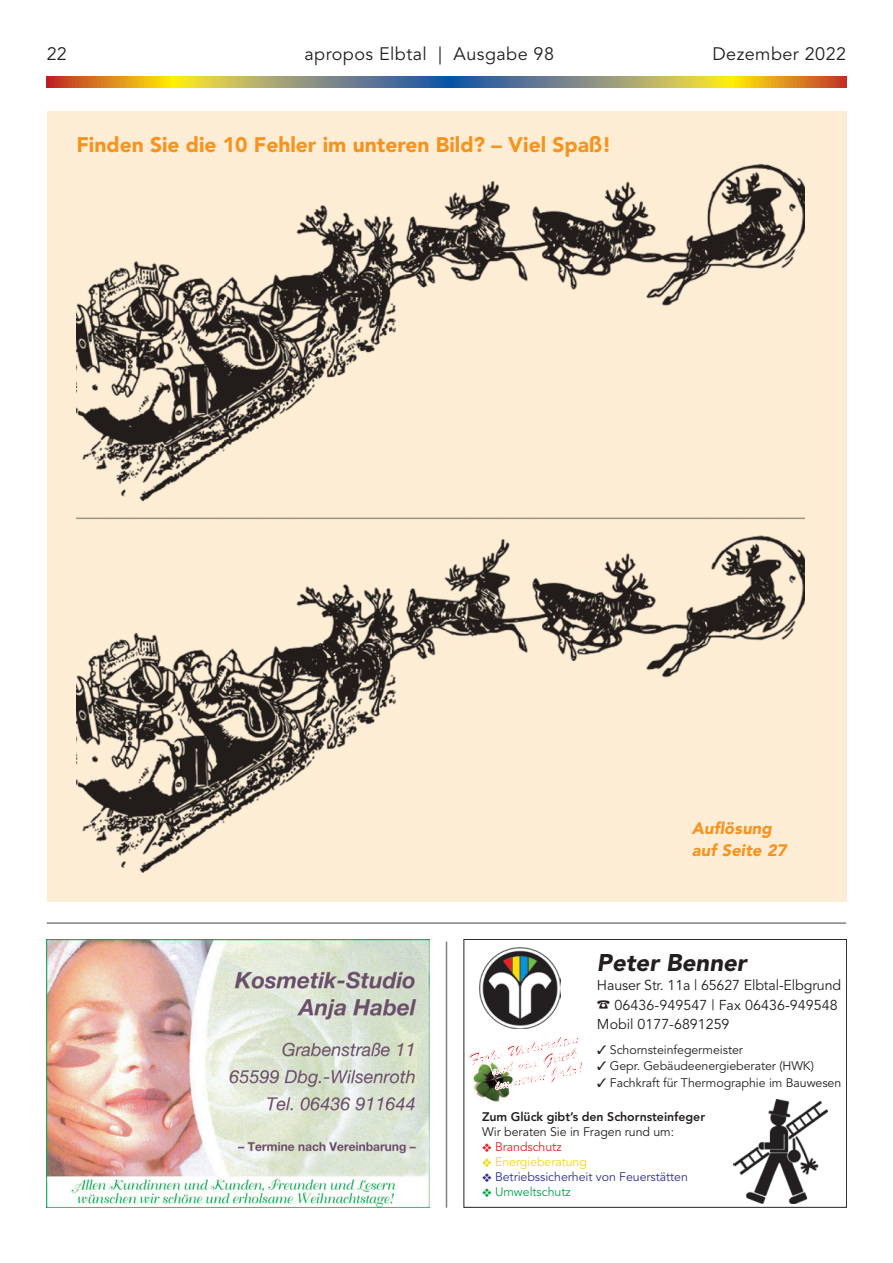
<style>
.page{position:relative;width:893px;height:1263px;background:#fff}
.page>*{position:absolute;margin:0;border:0;box-sizing:border-box;transform-origin:0 0}
.t1{font:italic 900 24px "Avenir";color:#231f20}
.t2{font:900 21px "Avenir LT Std";color:#f7931d}
.t3{font:18px "Avenir LT Std";letter-spacing:.025em;color:#231f20}
.t4{font:italic 900 16.5px/22.5px "Avenir LT Std";letter-spacing:.01em;color:#f7931d}
.t5{font:15px/15px "Brush Script Std";color:#ee1d23}
.t6{font:14.25px/19.5px "Avenir";color:#231f20}
.t7{font:12.3px "Avenir";letter-spacing:-.005em;color:#231f20}
.t8{font:12.3px "Avenir";letter-spacing:-.005em;color:#2e3092}
.t9{font:800 12.3px "Avenir";letter-spacing:-.005em;color:#231f20}
.t10{font:12.3px "Avenir";letter-spacing:-.005em;color:#f4d80d}
.t11{font:12.3px "Avenir";letter-spacing:-.005em;color:#00a54f}
.t12{font:12.3px "Avenir";letter-spacing:-.005em;color:#ee1d23}
</style>
<div class="page">
<svg style="left:47px;top:77px;width:799px;height:10px;background:#a3935b"></svg>
<div style="left:47px;top:111px;width:799px;height:790px;background:#feedd5"></div>
<img style="left:77px;top:163px;width:727px;height:710px">
<img style="left:479px;top:947px;width:82px;height:82px">
<img style="left:734px;top:1100px;width:93px;height:104px">
<div style="left:463px;top:939px;width:384px;height:269px;border:1px solid #231f20"></div>
<img style="left:472px;top:1061px;width:41px;height:41px">
<img style="left:47px;top:940px;width:382px;height:268px">
<hr style="left:446px;top:941px;width:1px;height:267px;background:#808285">
<hr style="left:47px;top:922px;width:799px;height:2px;background:#808285">
<h3 class="t3" style="left:47px;top:44px;width:22px">22</h3>
<h3 class="t3" style="left:304px;top:44px;width:251px">apropos Elbtal | Ausgabe 98</h3>
<h3 class="t3" style="left:712px;top:44px;width:135px">Dezember 2022</h3>
<h2 class="t2" style="left:77px;top:132px;width:536px">Finden Sie die 10 Fehler im unteren Bild? – Viel Spaß!</h2>
<h3 class="t4" style="left:692px;top:817px;width:96px">Auflösung auf Seite 27</h3>
<h1 class="t1" style="left:597px;top:942px;width:151px">Peter Benner</h1>
<p class="t6" style="left:597px;top:976px;width:246px">Hauser Str. 11a | 65627 Elbtal-Elbgrund ☎ 06436-949547 | Fax 06436-949548<br>Mobil 0177-6891259</p>
<p class="t7" style="left:597px;top:1042px;width:147px">✓ Schornsteinfegermeister</p>
<p class="t7" style="left:597px;top:1059px;width:218px">✓ Gepr. Gebäudeenergieberater (HWK)</p>
<p class="t7" style="left:597px;top:1075px;width:246px">✓ Fachkraft für Thermographie im Bauwesen</p>
<p class="t9" style="left:482px;top:1105px;width:225px">Zum Glück gibt’s den Schornsteinfeger</p>
<p class="t7" style="left:482px;top:1124px;width:194px">Wir beraten Sie in Fragen rund um:</p>
<p class="t12" style="left:482px;top:1139px;width:81px">❖ Brandschutz</p>
<p class="t10" style="left:482px;top:1154px;width:106px">❖ Energieberatung</p>
<p class="t8" style="left:482px;top:1169px;width:207px">❖ Betriebssicherheit von Feuerstätten</p>
<p class="t11" style="left:482px;top:1184px;width:90px">❖ Umweltschutz</p>
<p class="t5" style="left:488px;top:1048px;width:93px;text-indent:-20px;rotate:-11deg">Frohe Weihnachten und viel Glück im neuen Jahr!</p>
</div>
